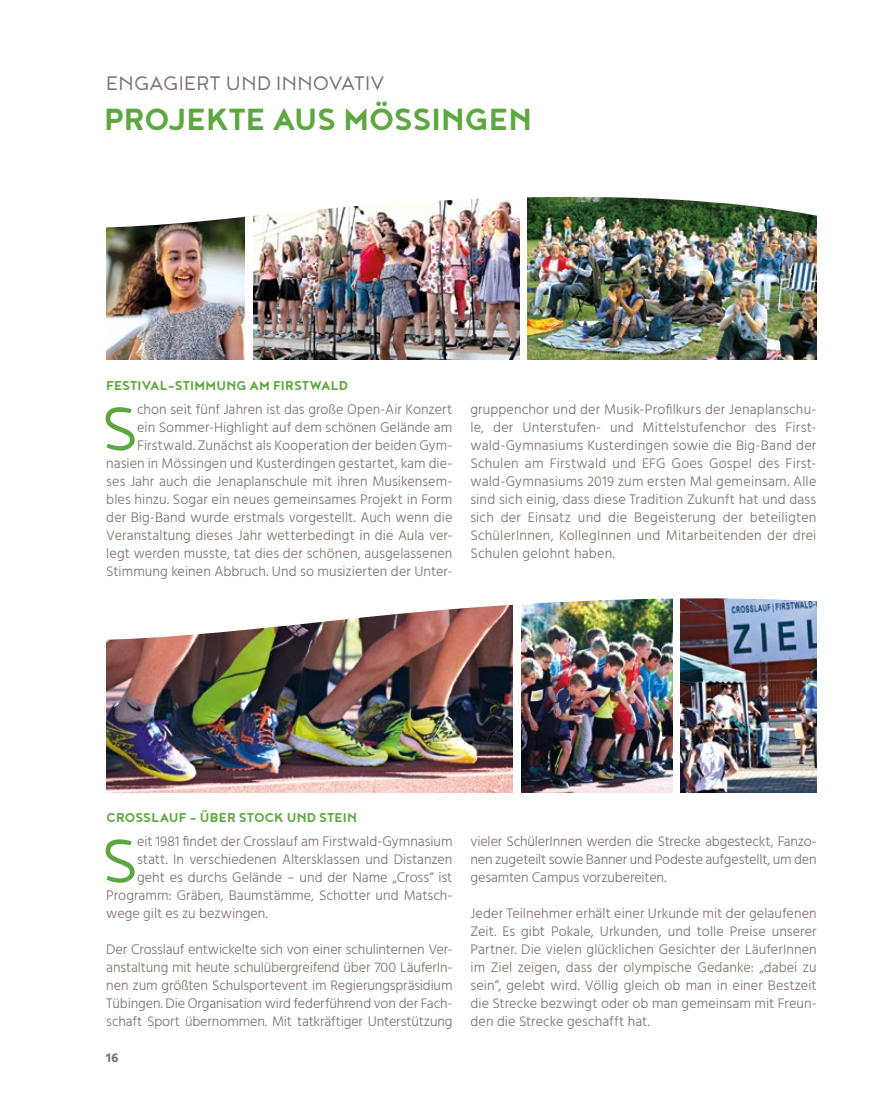
<style>
.page{position:relative;width:893px;height:1106px;background:#fff}
.page>*{position:absolute;margin:0;border:0;box-sizing:border-box;transform-origin:0 0}
.t1{font:300 74.85px "Noyh";color:#5da740}
.t2{font:700 37.5px "Noyh";color:#5da740}
.t3{font:300 24px "Noyh";letter-spacing:.01em;color:#7d6f6a}
.t4{font:700 15.75px "Noyh";letter-spacing:.005em;color:#5da740}
.t5{font:300 14.25px/18px "Hind Vadodara";letter-spacing:.005em;color:#7d6f6a;text-align:justify}
.t6{font:700 12.75px "Hind Vadodara";color:#7d6f6a}
</style>
<div class="page">
<img style="left:521px;top:675px;width:151px;height:117px">
<img style="left:107px;top:675px;width:406px;height:117px">
<img style="left:681px;top:675px;width:136px;height:117px">
<img style="left:106px;top:598px;width:711px;height:77px">
<img style="left:253px;top:269px;width:266px;height:91px">
<img style="left:106px;top:269px;width:139px;height:91px">
<img style="left:528px;top:269px;width:288px;height:91px">
<img style="left:106px;top:196px;width:711px;height:73px">
<h3 class="t3" style="left:106px;top:70px;width:280px">ENGAGIERT UND INNOVATIV</h3>
<h2 class="t2" style="left:104px;top:98px;width:429px">PROJEKTE AUS MÖSSINGEN</h2>
<p class="t4" style="left:106px;top:376px;width:243px">FESTIVAL-STIMMUNG AM FIRSTWALD</p>
<p class="t5" style="left:106px;top:400px;width:348px;text-align:right">chon seit fünf Jahren ist das große Open-Air Konzert<br>ein Sommer-Highlight auf dem schönen Gelände am Firstwald. Zunächst als Kooperation der beiden Gym&shy;nasien in Mössingen und Kusterdingen gestartet, kam die&shy;ses Jahr auch die Jenaplanschule mit ihren Musikensem&shy;bles hinzu. Sogar ein neues gemeinsames Projekt in Form der Big-Band wurde erstmals vorgestellt. Auch wenn die Veranstaltung dieses Jahr wetterbedingt in die Aula ver&shy;legt werden musste, tat dies der schönen, ausgelassenen Stimmung keinen Abbruch. Und so musizierten der Unter-</p>
<p class="t5" style="left:470px;top:400px;width:348px">gruppenchor und der Musik-Profilkurs der Jenaplanschu&shy;le, der Unterstufen- und Mittelstufenchor des First&shy;wald-Gymnasiums Kusterdingen sowie die Big-Band der Schulen am Firstwald und EFG Goes Gospel des First&shy;wald-Gymnasiums 2019 zum ersten Mal gemeinsam. Alle sind sich einig, dass diese Tradition Zukunft hat und dass sich der Einsatz und die Begeisterung der beteiligten SchülerInnen, KollegInnen und Mitarbeitenden der drei Schulen gelohnt haben.</p>
<h1 class="t1" style="left:101px;top:388px;width:39px">S</h1>
<p class="t4" style="left:107px;top:808px;width:252px">CROSSLAUF – ÜBER STOCK UND STEIN</p>
<h1 class="t1" style="left:101px;top:820px;width:39px">S</h1>
<p class="t5" style="left:137px;top:832px;width:317px">eit 1981 findet der Crosslauf am Firstwald-Gymnasium</p>
<p class="t5" style="left:137px;top:850px;width:317px">statt. In verschiedenen Altersklassen und Distanzen</p>
<p class="t5" style="left:137px;top:868px;width:317px">geht es durchs Gelände – und der Name „Cross“ ist</p>
<p class="t5" style="left:106px;top:886px;width:348px">Programm: Gräben, Baumstämme, Schotter und Matsch-</p>
<p class="t5" style="left:106px;top:904px;width:163px">wege gilt es zu bezwingen.</p>
<p class="t5" style="left:106px;top:940px;width:348px">Der Crosslauf entwickelte sich von einer schulinternen Ver&shy;anstaltung mit heute schulübergreifend über 700 LäuferIn&shy;nen zum größten Schulsportevent im Regierungspräsidium Tübingen. Die Organisation wird federführend von der Fach&shy;schaft Sport übernommen. Mit tatkräftiger Unterstützung</p>
<p class="t6" style="left:106px;top:1047px;width:14px">16</p>
<p class="t5" style="left:470px;top:832px;width:348px">vieler SchülerInnen werden die Strecke abgesteckt, Fanzo&shy;nen zugeteilt sowie Banner und Podeste aufgestellt, um den gesamten Campus vorzubereiten.</p>
<p class="t5" style="left:470px;top:904px;width:348px">Jeder Teilnehmer erhält einer Urkunde mit der gelaufenen Zeit. Es gibt Pokale, Urkunden, und tolle Preise unserer Partner. Die vielen glücklichen Gesichter der LäuferInnen im Ziel zeigen, dass der olympische Gedanke: „dabei zu sein“, gelebt wird. Völlig gleich ob man in einer Bestzeit die Strecke bezwingt oder ob man gemeinsam mit Freun&shy;den die Strecke geschafft hat.</p>
</div>
